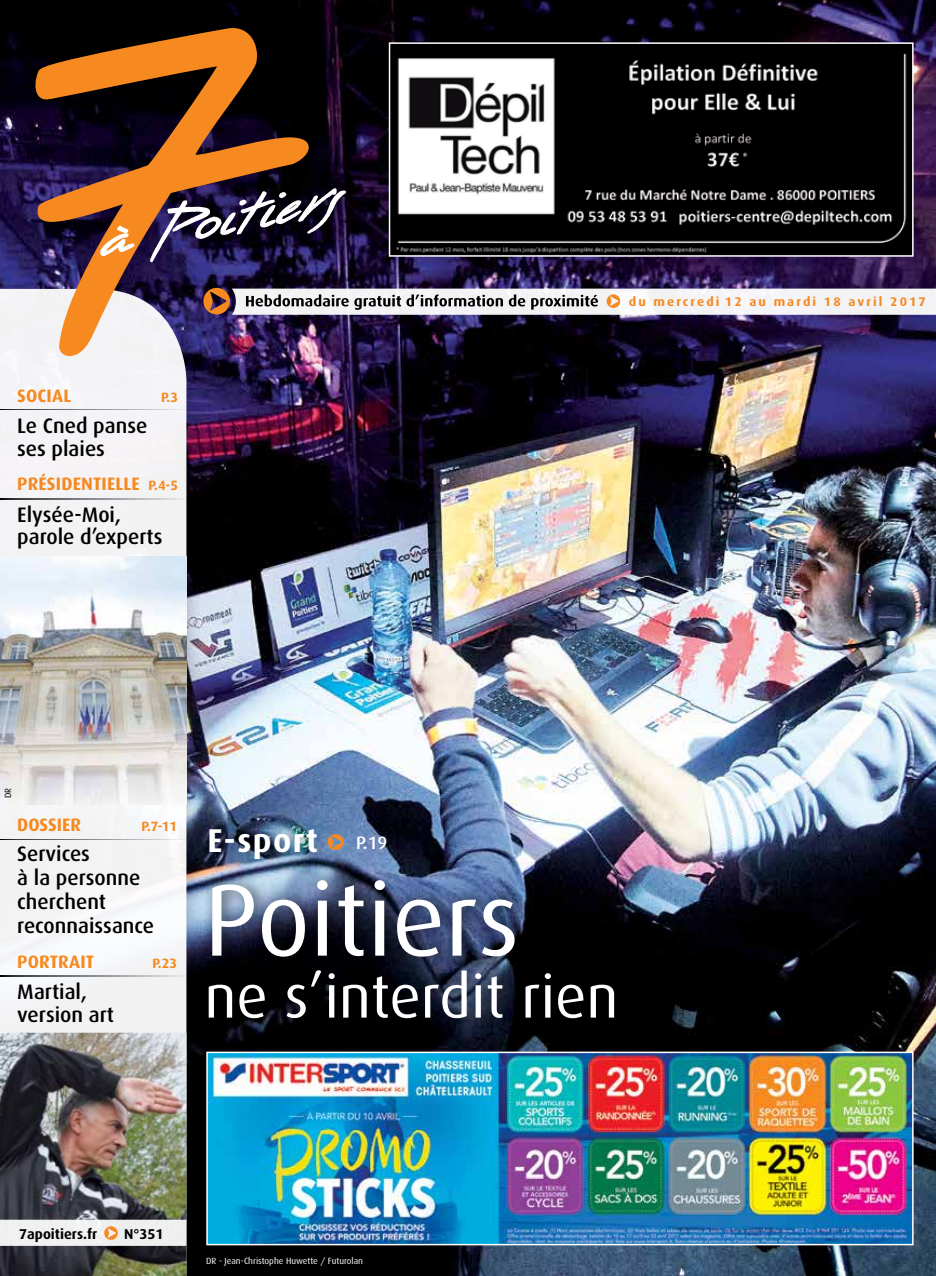
<style>
.page{position:relative;width:936px;height:1276px;background:#fff}
.page>*{position:absolute;margin:0;border:0;box-sizing:border-box;transform-origin:0 0}
.t1{font:102px "Dax";color:#fff}
.t2{font:60px "Dax";color:#fff}
.t3{font:700 33px "Dax";letter-spacing:.04em;color:#fff}
.t4{font:500 21px/22.5px "Dax";color:#000}
.t5{font:700 18px "Dax";letter-spacing:.01em;color:#f6891f}
.t6{font:500 18px "Dax";color:#fff}
.t7{font:700 14.25px "Dax";color:#000}
.t8{font:700 13.5px "Dax";color:#f6891f}
.t9{font:700 12.45px "Dax";letter-spacing:.16em;color:#f6891f;scale:1.05 1}
.t10{font:9px "Dax";color:#fff}
.t11{font:9px "Dax";color:#000}
.s1{font-size:13.5px}
</style>
<div class="page">
<img style="left:0;top:0;width:935px;height:1276px">
<div style="left:196px;top:814px;width:134px;height:58px;background:#000;opacity:.46"></div>
<svg style="left:327px;top:834px;width:16px;height:16px"></svg>
<div style="left:199px;top:866px;width:433px;height:166px;background:#000;opacity:.67"></div>
<div style="left:0;top:287px;width:204px;height:989px;background:#000;opacity:.2"></div>
<div style="left:0;top:289px;width:186px;height:743px;background:#f4f3f5"></div>
<img style="left:0;top:1032px;width:186px;height:244px">
<svg style="left:0;top:409px;width:186px;height:1px"></svg>
<svg style="left:0;top:1219px;width:186px;height:26px"></svg>
<svg style="left:34px;top:27px;width:275px;height:329px"></svg>
<svg style="left:100px;top:225px;width:35px;height:31px"></svg>
<svg style="left:150px;top:187px;width:196px;height:75px"></svg>
<svg style="left:0;top:839px;width:186px;height:1px"></svg>
<svg style="left:0;top:975px;width:186px;height:1px"></svg>
<img style="left:0;top:556px;width:186px;height:248px">
<svg style="left:203px;top:288px;width:732px;height:27px"></svg>
<img style="left:392px;top:45px;width:518px;height:209px">
<div style="left:389px;top:42px;width:524px;height:215px;border:2px solid #fff"></div>
<img style="left:209px;top:1054px;width:701px;height:188px">
<div style="left:206px;top:1051px;width:707px;height:194px;border:2px solid #fff"></div>
<svg style="left:0;top:498px;width:186px;height:1px"></svg>
<p class="t5" style="left:17px;top:385px;width:55px">SOCIAL</p>
<p class="t8" style="left:161px;top:390px;width:19px">P.3</p>
<p class="t4" style="left:17px;top:415px;width:132px">Le Cned panse ses plaies</p>
<p class="t5" style="left:17px;top:474px;width:162px">PRÉSIDENTIELLE <span class="s1">P.4-5</span></p>
<p class="t4" style="left:17px;top:503px;width:147px">Elysée-Moi, parole d’experts</p>
<p class="t9" style="left:628px;top:295px;width:284px">du mercredi 12 au mardi 18 avril 2017</p>
<p class="t11" style="left:3px;top:798px;width:12px;rotate:-90deg">DR</p>
<p class="t5" style="left:17px;top:814px;width:65px">DOSSIER</p>
<p class="t8" style="left:141px;top:819px;width:37px">P.7-11</p>
<p class="t4" style="left:17px;top:842px;width:138px;line-height:24px">Services<br>à la personne cherchent reconnaissance</p>
<p class="t5" style="left:17px;top:951px;width:78px">PORTRAIT</p>
<p class="t8" style="left:152px;top:955px;width:26px">P.23</p>
<p class="t4" style="left:17px;top:980px;width:98px">Martial, version art</p>
<h3 class="t3" style="left:207px;top:821px;width:112px">E-sport</h3>
<p class="t6" style="left:356px;top:832px;width:33px">P.19</p>
<h1 class="t1" style="left:204px;top:864px;width:316px">Poitiers</h1>
<h2 class="t2" style="left:204px;top:963px;width:415px">ne s’interdit rien</h2>
<p class="t7" style="left:19px;top:1225px;width:80px">7apoitiers.fr</p>
<p class="t7" style="left:124px;top:1225px;width:41px">N°351</p>
<p class="t10" style="left:206px;top:1256px;width:158px">DR - Jean-Christophe Huwette / Futurolan</p>
</div>
